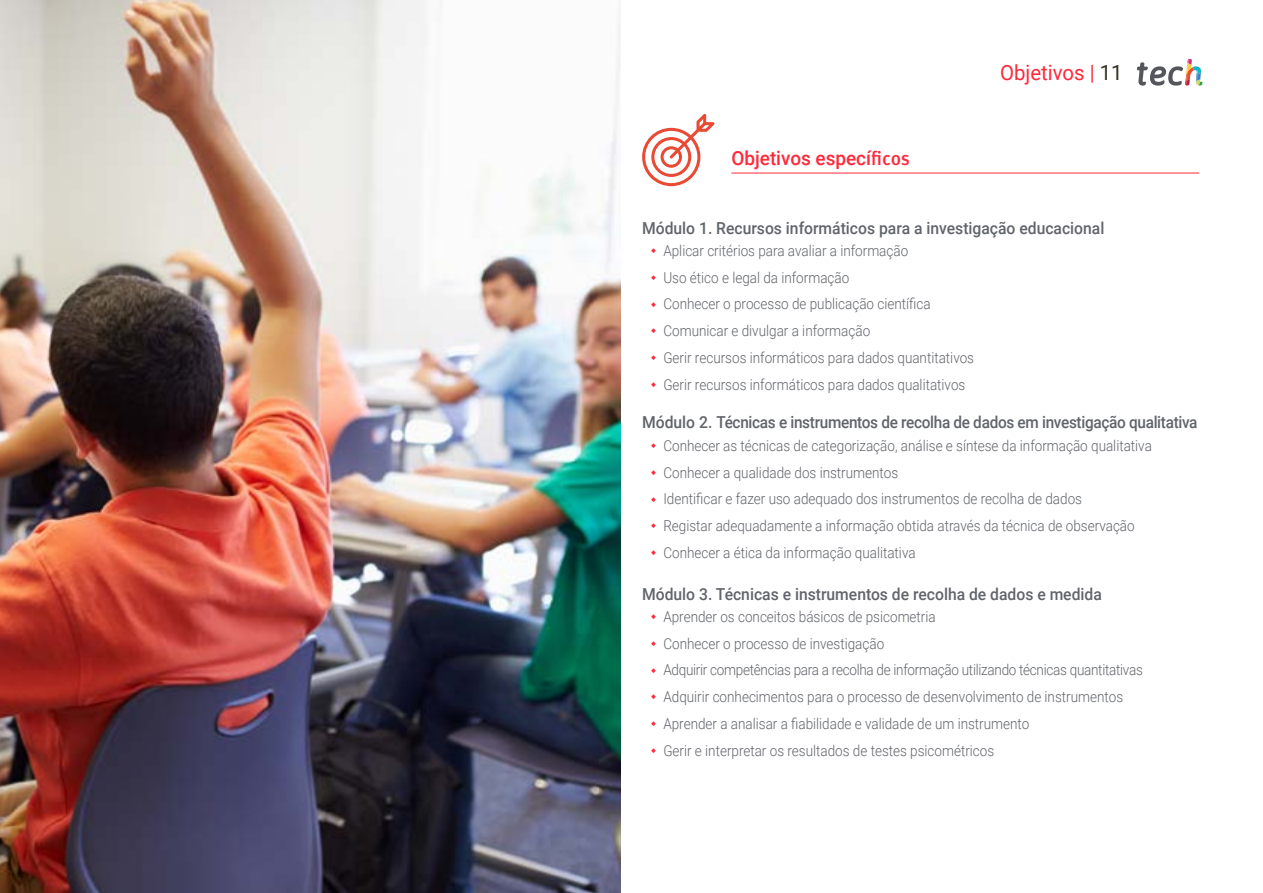
<style>
.page{position:relative;width:1263px;height:893px;background:#fff}
.page>*{position:absolute;margin:0;border:0;box-sizing:border-box;transform-origin:0 0}
.t1{font:21px "Roboto";color:#ff293a}
.t2{font:500 19.5px "Roboto";color:#ff293a}
.t3{font:500 16.5px "Roboto";color:#61646a;scale:.95 1}
.t4{font:500 16.5px "Roboto";letter-spacing:-.02em;color:#61646a;scale:.95 1}
.t5{font:300 15px/26.7px "Roboto";color:#61646a;scale:.9 1}
.s1{font-family:"Meta Pro"}
.s2{color:#312e20}
</style>
<div class="page">
<hr style="left:731px;top:173px;width:468px;height:1px;background:#ff293a">
<svg style="left:642px;top:114px;width:72px;height:72px"></svg>
<img style="left:0;top:0;width:621px;height:893px">
<svg style="left:1137px;top:59px;width:65px;height:27px"></svg>
<h2 class="t2" style="left:731px;top:144px;width:180px">Objetivos especí<span class="s1">ficos</span></h2>
<h1 class="t1" style="left:1000px;top:57px;width:124px">Objetivos | <span class="s2">11</span></h1>
<p class="t3" style="left:642px;top:216px;width:488px">Módulo 1. Recursos informáticos para a investigação educacional</p>
<p class="t5" style="left:663px;top:237px;width:347px">Aplicar critérios para avaliar a informação<br>Uso ético e legal da informação<br>Conhecer o processo de publicação científica Comunicar e divulgar a informação<br>Gerir recursos informáticos para dados quantitativos Gerir recursos informáticos para dados qualitativos</p>
<p class="t4" style="left:642px;top:411px;width:586px">Módulo 2. Técnicas e instrumentos de recolha de dados em investigação qualitativa</p>
<p class="t5" style="left:663px;top:432px;width:544px">Conhecer as técnicas de categorização, análise e síntese da informação qualitativa Conhecer a qualidade dos instrumentos<br>Identificar e fazer uso adequado dos instrumentos de recolha de dados<br>Registar adequadamente a informação obtida através da técnica de observação Conhecer a ética da informação qualitativa</p>
<p class="t3" style="left:642px;top:582px;width:485px">Módulo 3. Técnicas e instrumentos de recolha de dados e medida</p>
<p class="t5" style="left:663px;top:603px;width:534px">Aprender os conceitos básicos de psicometria<br>Conhecer o processo de investigação<br>Adquirir competências para a recolha de informação utilizando técnicas quantitativas Adquirir conhecimentos para o processo de desenvolvimento de instrumentos Aprender a analisar a fiabilidade e validade de um instrumento<br>Gerir e interpretar os resultados de testes psicométricos</p>
</div>
